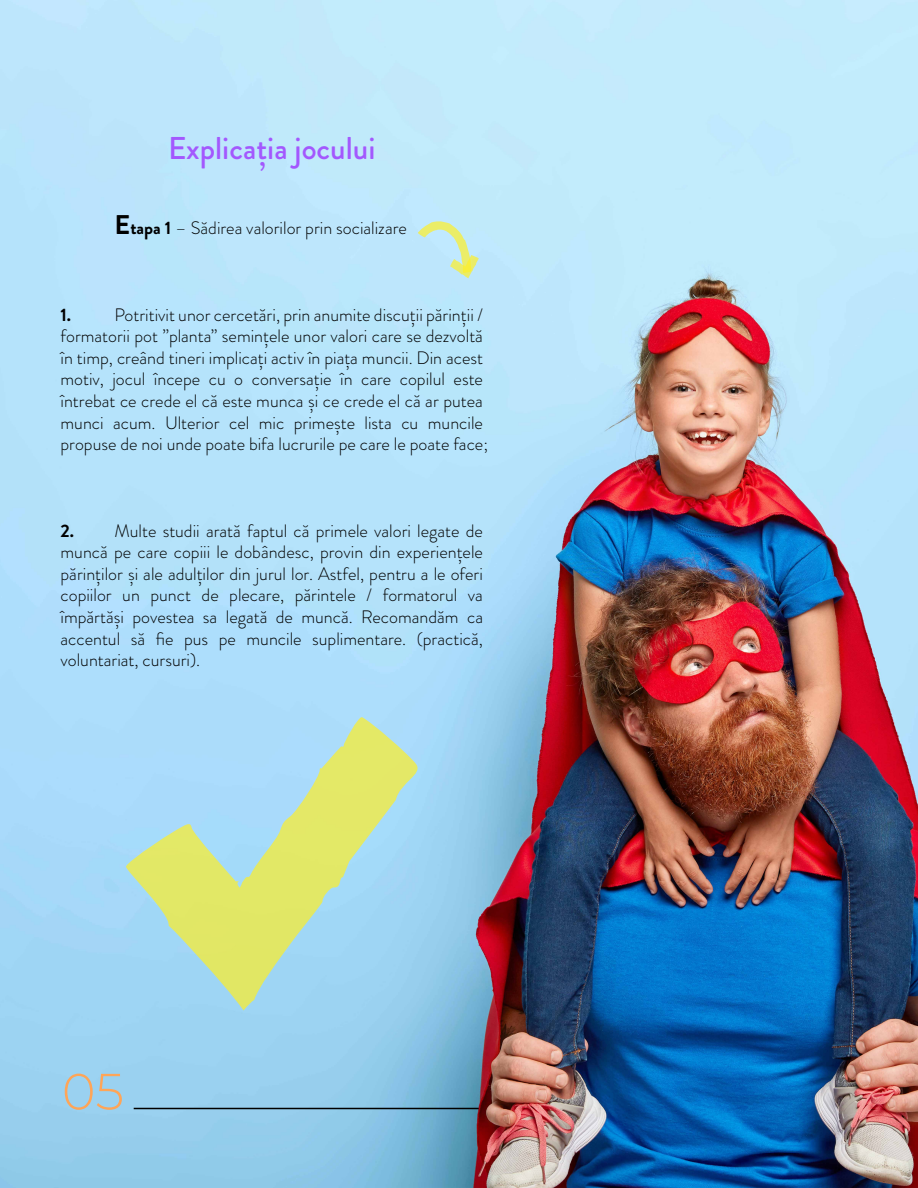
<style>
.page{position:relative;width:918px;height:1188px;background:#fff}
.page>*{position:absolute;margin:0;border:0;box-sizing:border-box;transform-origin:0 0}
.t1{font:300 51px "Montserrat";color:#fea558}
.t2{font:500 31.5px "Brandon Grotesque";color:#a358fe}
.t3{font:300 18px/21.6px "Brandon Grotesque";color:#000}
.t4{font:700 18px "Brandon Grotesque";color:#000}
.s1{font-weight:700;font-size:27px}
.s2{font-weight:700}
</style>
<div class="page">
<img style="left:0;top:0;width:918px;height:1188px">
<hr style="left:134px;top:1108px;width:345px;height:1px;background:#000">
<svg style="left:418px;top:221px;width:61px;height:57px;background:#cae8d5"></svg>
<svg style="left:126px;top:717px;width:292px;height:294px;background:#b9ddc5"></svg>
<h2 class="t2" style="left:168px;top:127px;width:209px">Explicația jocului</h2>
<p class="t3" style="left:115px;top:217px;width:294px"><span class="s1">E</span><span class="s2">tapa 1</span> – Sădirea valorilor prin socializare</p>
<p class="t3" style="left:61px;top:304px;width:429px;text-indent:54px">Potritivit unor cercetări, prin anumite discuții părinții / formatorii pot ”planta” semințele unor valori care se dezvoltă în timp, creând tineri implicați activ în piața muncii. Din acest motiv, jocul începe cu o conversație în care copilul este întrebat ce crede el că este munca și ce crede el că ar putea munci acum. Ulterior cel mic primește lista cu muncile propuse de noi unde poate bifa lucrurile pe care le poate face;</p>
<p class="t4" style="left:61px;top:302px;width:12px">1.</p>
<p class="t3" style="left:61px;top:520px;width:424px;text-align:justify"><span class="s2">2.</span> Multe studii arată faptul că primele valori legate de muncă pe care copiii le dobândesc, provin din experiențele părinților și ale adulților din jurul lor. Astfel, pentru a le oferi copiilor un punct de plecare, părintele / formatorul va împărtăși povestea sa legată de muncă. Recomandăm ca accentul să fie pus pe muncile suplimentare. (practică, voluntariat, cursuri).</p>
<h1 class="t1" style="left:62px;top:1057px;width:64px">05</h1>
</div>
